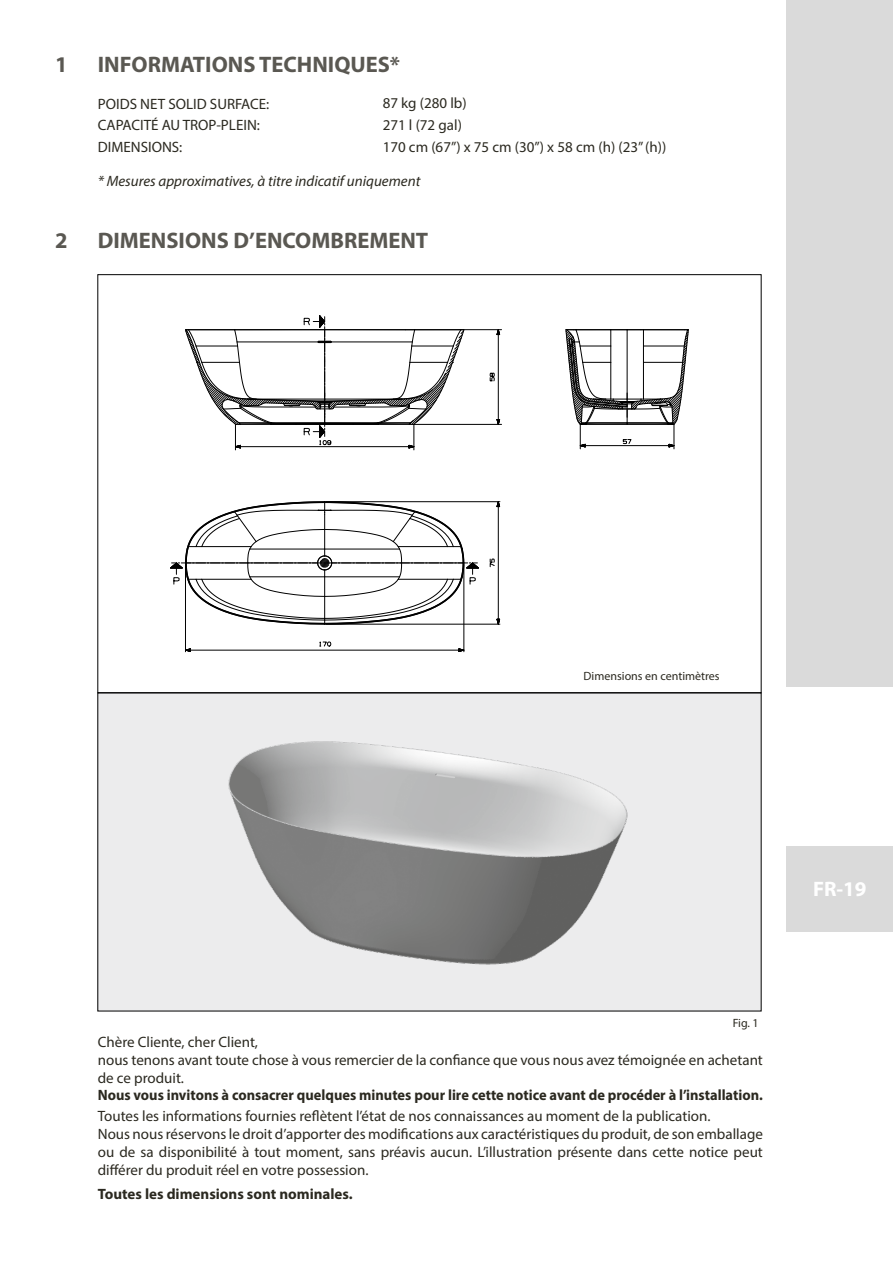
<style>
.page{position:relative;width:893px;height:1263px;background:#fff}
.page>*{position:absolute;margin:0;border:0;box-sizing:border-box;transform-origin:0 0}
.t1{font:700 22.5px "Myriad Pro";color:#5a5852}
.t2{font:700 21px "Myriad Pro";color:#fff}
.t3{font:15px/18px "Myriad Pro";color:#2b2920}
.t4{font:700 15px "Myriad Pro";color:#2b2920;scale:.96 1}
.t5{font:italic 15px "Myriad Pro";color:#2b2920}
.t6{font:700 15px "Myriad Pro";color:#2b2920}
.t7{font:12px "Myriad Pro";color:#2b2920}
</style>
<div class="page">
<div style="left:787px;top:0;width:106px;height:687px;background:#dadada"></div>
<div style="left:787px;top:846px;width:106px;height:85px;background:#dadada"></div>
<div style="left:98px;top:693px;width:663px;height:318px;background:#ececed"></div>
<img style="left:228px;top:741px;width:400px;height:224px">
<svg style="left:496px;top:419px;width:4px;height:5px"></svg>
<svg style="left:496px;top:330px;width:4px;height:5px"></svg>
<svg style="left:490px;top:373px;width:5px;height:8px"></svg>
<hr style="left:414px;top:424px;width:88px;height:1px;background:#000">
<hr style="left:464px;top:329px;width:38px;height:1px;background:#000">
<svg style="left:496px;top:619px;width:4px;height:5px"></svg>
<svg style="left:496px;top:502px;width:4px;height:5px"></svg>
<svg style="left:490px;top:559px;width:5px;height:8px"></svg>
<hr style="left:498px;top:502px;width:1px;height:122px;background:#000">
<hr style="left:326px;top:624px;width:174px;height:1px;background:#000">
<svg style="left:458px;top:648px;width:6px;height:4px"></svg>
<svg style="left:186px;top:648px;width:5px;height:4px"></svg>
<svg style="left:319px;top:641px;width:12px;height:6px"></svg>
<hr style="left:185px;top:650px;width:279px;height:1px;background:#000">
<hr style="left:464px;top:564px;width:1px;height:88px;background:#000">
<hr style="left:185px;top:564px;width:1px;height:88px;background:#000">
<hr style="left:498px;top:330px;width:1px;height:94px;background:#000">
<hr style="left:326px;top:501px;width:174px;height:1px;background:#000">
<svg style="left:565px;top:329px;width:124px;height:120px"></svg>
<svg style="left:170px;top:501px;width:309px;height:124px"></svg>
<svg style="left:185px;top:315px;width:279px;height:135px"></svg>
<h1 class="t1" style="left:55px;top:50px;width:14px">1</h1>
<h1 class="t1" style="left:55px;top:226px;width:14px">2</h1>
<h1 class="t1" style="left:98px;top:50px;width:304px">INFORMATIONS TECHNIQUES*</h1>
<p class="t3" style="left:98px;top:93px;width:173px;line-height:21.3px">POIDS NET SOLID SURFACE:<br>CAPACITÉ AU TROP-PLEIN:<br>DIMENSIONS:</p>
<p class="t3" style="left:383px;top:92px;width:285px;line-height:21.6px">87 kg (280 lb)<br>271 l (72 gal)<br>170 cm (67”) x 75 cm (30”) x 58 cm (h) (23” (h))</p>
<p class="t5" style="left:98px;top:172px;width:324px">* Mesures approximatives, à titre indicatif uniquement</p>
<h1 class="t1" style="left:98px;top:226px;width:332px">DIMENSIONS D’ENCOMBREMENT</h1>
<p class="t7" style="left:584px;top:668px;width:138px">Dimensions en centimètres</p>
<p class="t7" style="left:733px;top:1015px;width:28px">Fig. 1</p>
<p class="t3" style="left:98px;top:1033px;width:667px">Chère Cliente, cher Client,<br>nous tenons avant toute chose à vous remercier de la confiance que vous nous avez témoignée en achetant de ce produit.</p>
<p class="t3" style="left:98px;top:1107px;width:667px">Toutes les informations fournies reflètent l’état de nos connaissances au moment de la publication.<br>Nous nous réservons le droit d’apporter des modifications aux caractéristiques du produit, de son emballage ou de sa disponibilité à tout moment, sans préavis aucun. L’illustration présente dans cette notice peut différer du produit réel en votre possession.</p>
<p class="t4" style="left:98px;top:1085px;width:694px">Nous vous invitons à consacrer quelques minutes pour lire cette notice avant de procéder à l’installation.</p>
<p class="t6" style="left:98px;top:1184px;width:257px">Toutes les dimensions sont nominales.</p>
<h2 class="t2" style="left:813px;top:875px;width:55px">FR-19</h2>
</div>
